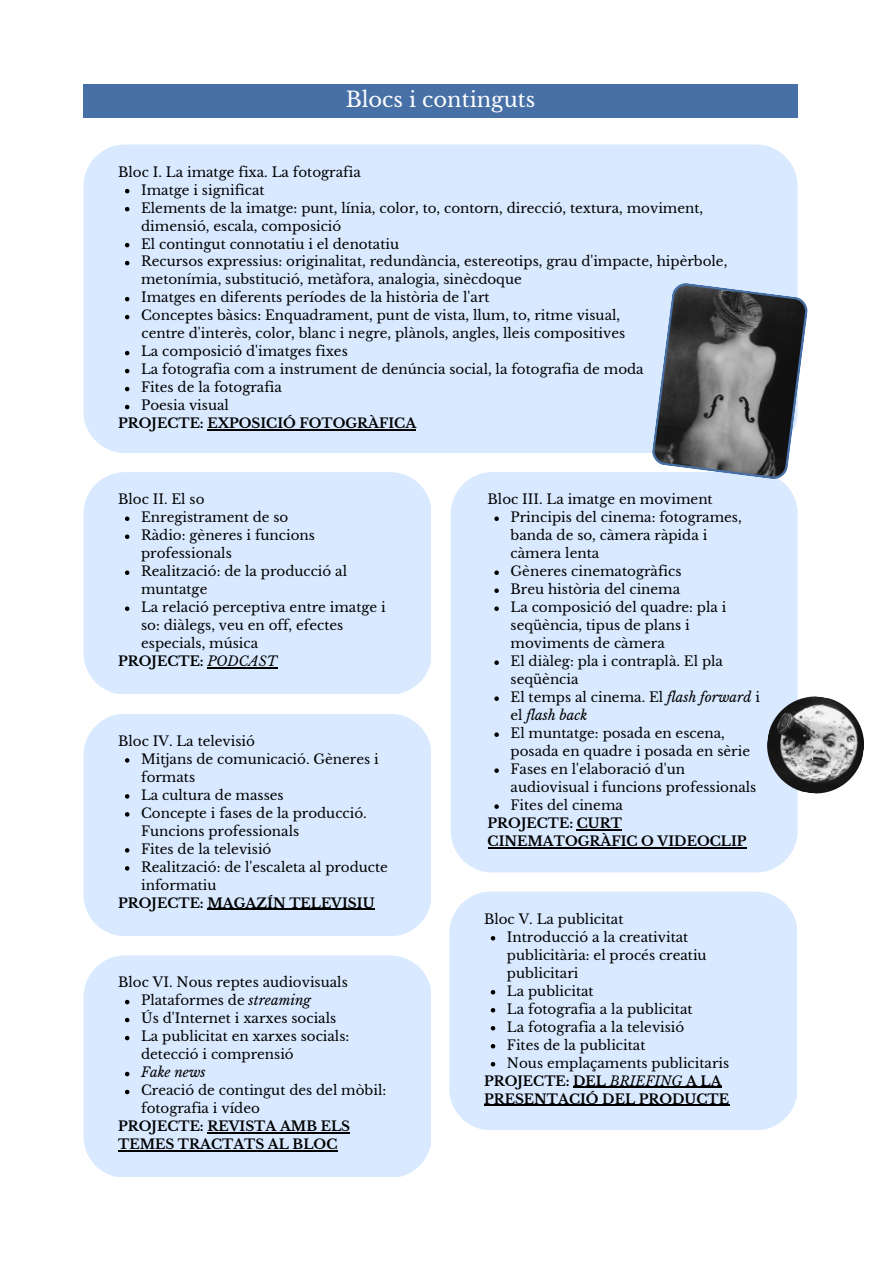
<style>
.page{position:relative;width:893px;height:1264px;background:#fff}
.page>*{position:absolute;margin:0;border:0;box-sizing:border-box;transform-origin:0 0}
.t1{font:21px "Libre Baskerville";color:#fff}
.t2{font:13.5px/18px "Libre Baskerville";color:#000}
.t3{font:700 13.5px/18px "Libre Baskerville";color:#000}
.t4{font:italic 13.5px "Libre Baskerville";color:#000}
.s1{font-weight:400;font-style:italic}
.s2{font-style:italic}
</style>
<div class="page">
<div style="left:83px;top:84px;width:714px;height:34px;background:#4770a6"></div>
<div style="left:83px;top:144px;width:714px;height:309px;background:#d9e9ff"></div>
<svg style="left:125px;top:189px;width:4px;height:4px"></svg>
<svg style="left:125px;top:207px;width:4px;height:4px"></svg>
<svg style="left:125px;top:243px;width:4px;height:4px"></svg>
<svg style="left:125px;top:261px;width:4px;height:4px"></svg>
<svg style="left:125px;top:297px;width:4px;height:4px"></svg>
<svg style="left:125px;top:315px;width:4px;height:4px"></svg>
<svg style="left:125px;top:351px;width:4px;height:4px"></svg>
<svg style="left:125px;top:369px;width:4px;height:4px"></svg>
<svg style="left:125px;top:387px;width:4px;height:4px"></svg>
<svg style="left:125px;top:405px;width:4px;height:4px"></svg>
<hr style="left:207px;top:429px;width:209px;height:1px;background:#000">
<div style="left:450px;top:472px;width:347px;height:400px;background:#d9e9ff"></div>
<svg style="left:651px;top:282px;width:157px;height:198px;background:#6f7378"></svg>
<div style="left:83px;top:472px;width:348px;height:221px;background:#d9e9ff"></div>
<div style="left:83px;top:714px;width:348px;height:221px;background:#d9e9ff"></div>
<div style="left:83px;top:955px;width:348px;height:222px;background:#d9e9ff"></div>
<div style="left:449px;top:891px;width:347px;height:239px;background:#d9e9ff"></div>
<img style="left:763px;top:693px;width:102px;height:103px">
<svg style="left:125px;top:516px;width:4px;height:5px"></svg>
<svg style="left:125px;top:534px;width:4px;height:5px"></svg>
<svg style="left:125px;top:570px;width:4px;height:5px"></svg>
<svg style="left:125px;top:606px;width:4px;height:5px"></svg>
<hr style="left:207px;top:667px;width:70px;height:1px;background:#000">
<svg style="left:494px;top:516px;width:5px;height:5px"></svg>
<svg style="left:494px;top:570px;width:5px;height:5px"></svg>
<svg style="left:494px;top:588px;width:5px;height:5px"></svg>
<svg style="left:494px;top:606px;width:5px;height:5px"></svg>
<svg style="left:494px;top:660px;width:5px;height:5px"></svg>
<svg style="left:494px;top:696px;width:5px;height:5px"></svg>
<svg style="left:494px;top:732px;width:5px;height:5px"></svg>
<svg style="left:494px;top:768px;width:5px;height:5px"></svg>
<svg style="left:494px;top:804px;width:5px;height:5px"></svg>
<hr style="left:576px;top:829px;width:46px;height:1px;background:#000">
<hr style="left:487px;top:847px;width:259px;height:1px;background:#000">
<svg style="left:125px;top:758px;width:4px;height:4px"></svg>
<svg style="left:125px;top:794px;width:4px;height:4px"></svg>
<svg style="left:125px;top:812px;width:4px;height:4px"></svg>
<svg style="left:125px;top:848px;width:4px;height:4px"></svg>
<svg style="left:125px;top:866px;width:4px;height:4px"></svg>
<hr style="left:207px;top:908px;width:167px;height:2px;background:#000">
<svg style="left:125px;top:999px;width:4px;height:5px"></svg>
<svg style="left:125px;top:1017px;width:4px;height:5px"></svg>
<svg style="left:125px;top:1035px;width:4px;height:5px"></svg>
<svg style="left:125px;top:1071px;width:4px;height:5px"></svg>
<svg style="left:125px;top:1089px;width:4px;height:5px"></svg>
<hr style="left:207px;top:1132px;width:143px;height:1px;background:#000">
<hr style="left:118px;top:1150px;width:219px;height:1px;background:#000">
<svg style="left:490px;top:936px;width:5px;height:4px"></svg>
<svg style="left:490px;top:990px;width:5px;height:4px"></svg>
<svg style="left:490px;top:1008px;width:5px;height:4px"></svg>
<svg style="left:490px;top:1025px;width:5px;height:5px"></svg>
<svg style="left:490px;top:1043px;width:5px;height:5px"></svg>
<svg style="left:490px;top:1061px;width:5px;height:5px"></svg>
<hr style="left:573px;top:1086px;width:36px;height:1px;background:#000">
<hr style="left:609px;top:1086px;width:73px;height:1px;background:#000">
<hr style="left:682px;top:1086px;width:39px;height:1px;background:#000">
<hr style="left:484px;top:1104px;width:245px;height:1px;background:#000">
<h1 class="t1" style="left:345px;top:87px;width:191px">Blocs i continguts</h1>
<p class="t2" style="left:118px;top:163px;width:244px">Bloc I. La imatge fixa. La fotografia</p>
<p class="t2" style="left:141px;top:181px;width:587px">Imatge i significat<br>Elements de la imatge: punt, línia, color, to, contorn, direcció, textura, moviment, dimensió, escala, composició<br>El contingut connotatiu i el denotatiu<br>Recursos expressius: originalitat, redundància, estereotips, grau d'impacte, hipèrbole, metonímia, substitució, metàfora, analogia, sinècdoque<br>Imatges en diferents períodes de la història de l'art<br>Conceptes bàsics: Enquadrament, punt de vista, llum, to, ritme visual,</p>
<p class="t2" style="left:141px;top:343px;width:504px">La composició d'imatges fixes<br>La fotografia com a instrument de denúncia social, la fotografia de moda Fites de la fotografia<br>Poesia visual</p>
<p class="t2" style="left:141px;top:325px;width:485px">centre d'interès, color, blanc i negre, plànols, angles, lleis compositives</p>
<p class="t3" style="left:118px;top:415px;width:299px">PROJECTE: EXPOSICIÓ FOTOGRÀFICA</p>
<p class="t2" style="left:118px;top:490px;width:88px">Bloc II. El so</p>
<p class="t2" style="left:141px;top:508px;width:246px">Enregistrament de so<br>Ràdio: gèneres i funcions professionals<br>Realització: de la producció al muntatge<br>La relació perceptiva entre imatge i so: diàlegs, veu en off, efectes especials, música</p>
<p class="t3" style="left:118px;top:652px;width:161px">PROJECTE: <span class="s1">PODCAST</span></p>
<p class="t2" style="left:118px;top:732px;width:138px">Bloc IV. La televisió</p>
<p class="t2" style="left:141px;top:750px;width:248px">Mitjans de comunicació. Gèneres i formats<br>La cultura de masses<br>Concepte i fases de la producció.<br>Funcions professionals<br>Fites de la televisió<br>Realització: de l'escaleta al producte informatiu</p>
<p class="t3" style="left:118px;top:894px;width:258px">PROJECTE: MAGAZÍN TELEVISIU</p>
<p class="t2" style="left:118px;top:973px;width:231px">Bloc VI. Nous reptes audiovisuals</p>
<p class="t2" style="left:141px;top:991px;width:210px">Plataformes de <span class="s2">streaming<br></span>Ús d'Internet i xarxes socials<br>La publicitat en xarxes socials: detecció i comprensió</p>
<p class="t4" style="left:141px;top:1064px;width:66px">Fake news</p>
<p class="t2" style="left:141px;top:1081px;width:246px">Creació de contingut des del mòbil: fotografia i vídeo</p>
<p class="t3" style="left:118px;top:1117px;width:233px">PROJECTE: REVISTA AMB ELS<br>TEMES TRACTATS AL BLOC</p>
<p class="t2" style="left:487px;top:490px;width:226px">Bloc III. La imatge en moviment</p>
<p class="t2" style="left:510px;top:508px;width:251px">Principis del cinema: fotogrames, banda de so, càmera ràpida i càmera lenta<br>Gèneres cinematogràfics<br>Breu història del cinema<br>La composició del quadre: pla i seqüència, tipus de plans i moviments de càmera<br>El diàleg: pla i contraplà. El pla seqüència<br>El temps al cinema. El <span class="s2">flash forward</span> i el <span class="s2">flash back<br></span>El muntatge: posada en escena, posada en quadre i posada en sèrie<br>Fases en l'elaboració d'un audiovisual i funcions professionals<br>Fites del cinema</p>
<p class="t3" style="left:487px;top:814px;width:260px">PROJECTE: CURT<br>CINEMATOGRÀFIC O VIDEOCLIP</p>
<p class="t2" style="left:484px;top:909px;width:141px">Bloc V. La publicitat</p>
<p class="t2" style="left:507px;top:927px;width:224px">Introducció a la creativitat publicitària: el procés creatiu publicitari<br>La publicitat<br>La fotografia a la publicitat<br>La fotografia a la televisió<br>Fites de la publicitat<br>Nous emplaçaments publicitaris</p>
<p class="t3" style="left:484px;top:1071px;width:246px">PROJECTE: DEL <span class="s1">BRIEFING</span> A LA<br>PRESENTACIÓ DEL PRODUCTE</p>
</div>
